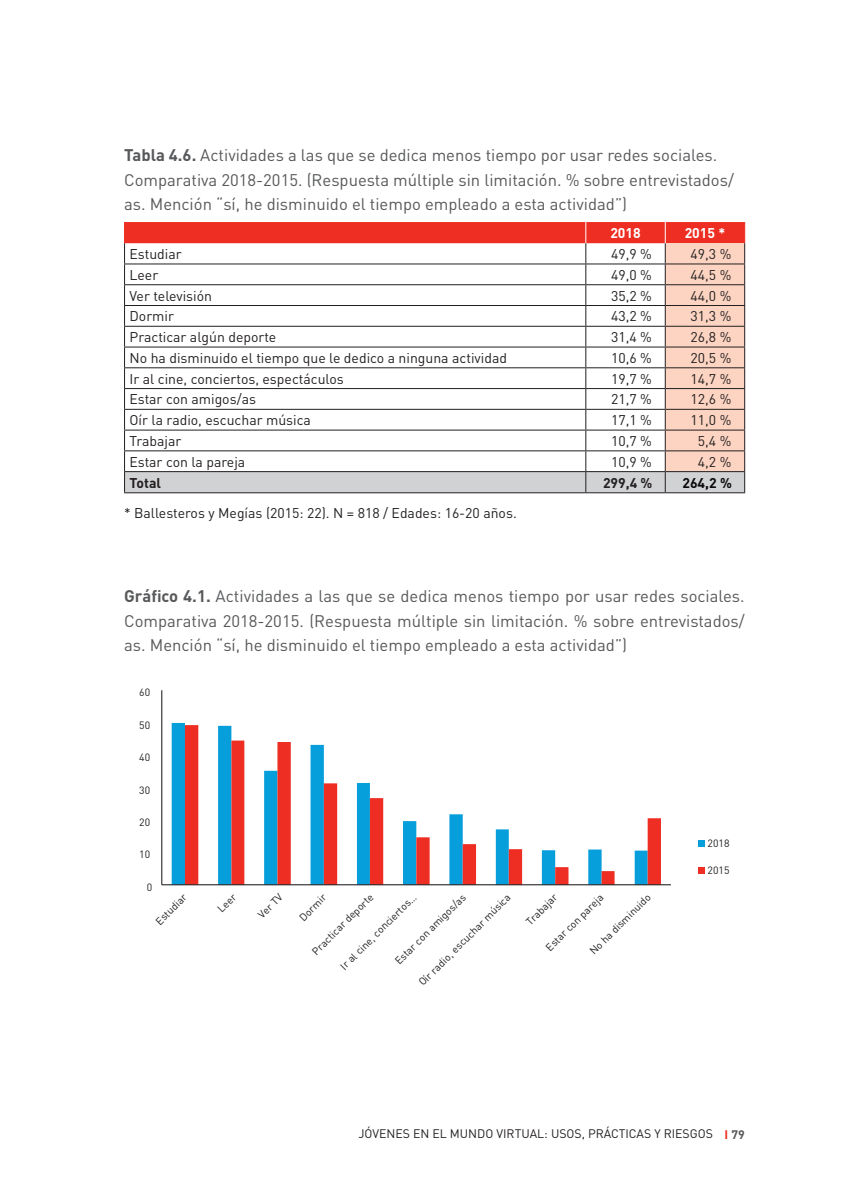
<style>
.page{position:relative;width:844px;height:1191px;background:#fff}
.page>*{position:absolute;margin:0;border:0;box-sizing:border-box;transform-origin:0 0}
.t1{font:16.62px/24.5px "DI Ng";color:#57585a}
.t2{font:14px "DI Ng";color:#231f20}
.t3{font:700 14px "DI Ng";color:#231f20}
.t4{font:700 14px "DI Ng";color:#fff}
.t5{font:700 14px "DI Ng";color:#0b090c}
.t6{font:12.25px "DI Ng";color:#231f20}
.t7{font:10.5px "DI Ng";color:#231f20}
.s1{font-weight:700}
.s2{font-weight:700;color:#ee2e22}
.s3{font-weight:700;color:#57585a}
</style>
<div class="page">
<svg style="left:124px;top:222px;width:621px;height:271px"></svg>
<div style="left:172px;top:723px;width:13px;height:161px;background:#069edb"></div>
<svg style="left:185px;top:725px;width:475px;height:159px"></svg>
<hr style="left:161px;top:690px;width:1px;height:194px;background:#231f20">
<hr style="left:162px;top:884px;width:508px;height:1px;background:#231f20">
<svg style="left:698px;top:840px;width:6px;height:6px"></svg>
<div style="left:698px;top:866px;width:6px;height:7px;background:#ee2e22"></div>
<p class="t1" style="left:124px;top:142px;width:611px"><span class="s1">Tabla 4.6.</span> Actividades a las que se dedica menos tiempo por usar redes sociales.<br>Comparativa 2018-2015. (Respuesta múltiple sin limitación. % sobre entrevistados/ as. Mención “sí, he disminuido el tiempo empleado a esta actividad”)</p>
<p class="t4" style="left:610px;top:224px;width:32px">2018</p>
<p class="t4" style="left:684px;top:224px;width:42px">2015 *</p>
<p class="t2" style="left:129px;top:245px;width:54px">Estudiar</p>
<p class="t2" style="left:611px;top:245px;width:42px">49,9 %</p>
<p class="t2" style="left:690px;top:245px;width:42px">49,3 %</p>
<p class="t2" style="left:129px;top:266px;width:30px">Leer</p>
<p class="t2" style="left:611px;top:266px;width:42px">49,0 %</p>
<p class="t2" style="left:690px;top:266px;width:42px">44,5 %</p>
<p class="t2" style="left:129px;top:287px;width:84px">Ver televisión</p>
<p class="t2" style="left:611px;top:287px;width:42px">35,2 %</p>
<p class="t2" style="left:690px;top:287px;width:42px">44,0 %</p>
<p class="t2" style="left:129px;top:307px;width:46px">Dormir</p>
<p class="t2" style="left:611px;top:307px;width:42px">43,2 %</p>
<p class="t2" style="left:690px;top:307px;width:42px">31,3 %</p>
<p class="t2" style="left:129px;top:328px;width:148px">Practicar algún deporte</p>
<p class="t2" style="left:611px;top:328px;width:42px">31,4 %</p>
<p class="t2" style="left:690px;top:328px;width:42px">26,8 %</p>
<p class="t2" style="left:129px;top:349px;width:379px">No ha disminuido el tiempo que le dedico a ninguna actividad</p>
<p class="t2" style="left:611px;top:349px;width:42px">10,6 %</p>
<p class="t2" style="left:690px;top:349px;width:42px">20,5 %</p>
<p class="t2" style="left:129px;top:370px;width:216px">Ir al cine, conciertos, espectáculos</p>
<p class="t2" style="left:611px;top:370px;width:42px">19,7 %</p>
<p class="t2" style="left:690px;top:370px;width:42px">14,7 %</p>
<p class="t2" style="left:129px;top:390px;width:128px">Estar con amigos/as</p>
<p class="t2" style="left:611px;top:390px;width:42px">21,7 %</p>
<p class="t2" style="left:690px;top:390px;width:42px">12,6 %</p>
<p class="t2" style="left:129px;top:411px;width:183px">Oír la radio, escuchar música</p>
<p class="t2" style="left:611px;top:411px;width:42px">17,1 %</p>
<p class="t2" style="left:690px;top:411px;width:42px">11,0 %</p>
<p class="t2" style="left:129px;top:432px;width:53px">Trabajar</p>
<p class="t2" style="left:611px;top:432px;width:42px">10,7 %</p>
<p class="t2" style="left:697px;top:432px;width:35px">5,4 %</p>
<p class="t2" style="left:129px;top:453px;width:117px">Estar con la pareja</p>
<p class="t2" style="left:611px;top:453px;width:42px">10,9 %</p>
<p class="t2" style="left:697px;top:453px;width:35px">4,2 %</p>
<p class="t3" style="left:129px;top:473px;width:33px">Total</p>
<p class="t3" style="left:603px;top:473px;width:51px">299,4 %</p>
<p class="t5" style="left:682px;top:473px;width:51px">264,2 %</p>
<p class="t2" style="left:124px;top:504px;width:394px">* Ballesteros y Megías (2015: 22). N = 818 / Edades: 16-20 años.</p>
<p class="t1" style="left:124px;top:583px;width:622px;text-align:justify"><span class="s1">Gráfico 4.1.</span> Actividades a las que se dedica menos tiempo por usar redes sociales.<br>Comparativa 2018-2015. (Respuesta múltiple sin limitación. % sobre entrevistados/ as. Mención “sí, he disminuido el tiempo empleado a esta actividad”)</p>
<p class="t7" style="left:139px;top:686px;width:12px">60</p>
<p class="t7" style="left:139px;top:718px;width:12px">50</p>
<p class="t7" style="left:139px;top:750px;width:12px">40</p>
<p class="t7" style="left:139px;top:783px;width:12px">30</p>
<p class="t7" style="left:139px;top:815px;width:12px">20</p>
<p class="t7" style="left:139px;top:848px;width:12px">10</p>
<p class="t7" style="left:147px;top:880px;width:7px">0</p>
<p class="t7" style="left:153px;top:918px;width:41px;rotate:-45deg">Estudiar</p>
<p class="t7" style="left:214px;top:906px;width:23px;rotate:-45deg">Leer</p>
<p class="t7" style="left:255px;top:911px;width:31px;rotate:-45deg">Ver TV</p>
<p class="t7" style="left:296px;top:914px;width:35px;rotate:-45deg">Dormir</p>
<p class="t7" style="left:523px;top:918px;width:41px;rotate:-45deg">Trabajar</p>
<p class="t7" style="left:392px;top:958px;width:97px;rotate:-45deg">Estar con amigos/as</p>
<p class="t7" style="left:309px;top:948px;width:83px;rotate:-45deg">Practicar deporte</p>
<p class="t7" style="left:543px;top:944px;width:78px;rotate:-45deg">Estar con pareja</p>
<p class="t7" style="left:586px;top:948px;width:83px;rotate:-45deg">No ha disminuido</p>
<p class="t7" style="left:416px;top:979px;width:126px;rotate:-45deg">Oír radio, escuchar música</p>
<p class="t7" style="left:337px;top:963px;width:104px;rotate:-45deg">Ir al cine, conciertos…</p>
<p class="t7" style="left:707px;top:837px;width:23px">2018</p>
<p class="t7" style="left:707px;top:863px;width:23px">2015</p>
<p class="t6" style="left:358px;top:1126px;width:387px">JÓVENES EN EL MUNDO VIRTUAL: USOS, PRÁCTICAS Y RIESGOS <span class="s2">I</span> <span class="s3">79</span></p>
</div>
